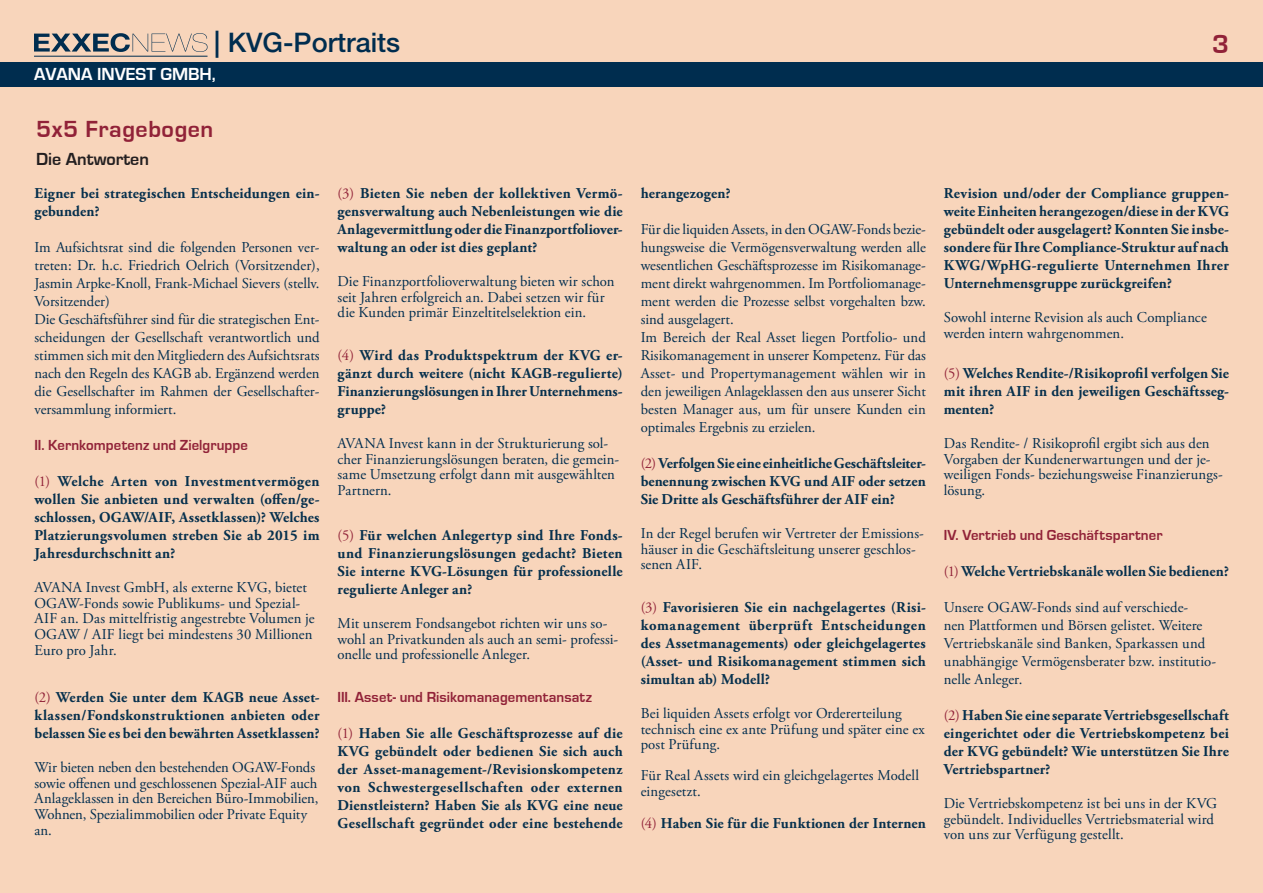
<style>
.page{position:relative;width:1263px;height:893px;background:#f8d5bb}
.page>*{position:absolute;margin:0;border:0;box-sizing:border-box;transform-origin:0 0}
.t1{font:500 27px "Helvetica Neue LT Pro";color:#002d4f}
.t2{font:700 27px "Eurostile";color:#912238}
.t3{font:700 24px "Eurostile";letter-spacing:.025em;color:#912238}
.t4{font:700 18px "Eurostile";color:#fff}
.t5{font:700 18px "Eurostile";color:#231f20}
.Fliesstext_ohne_Einz{font:15px/15.8px "Adobe Garamond Pro";color:#002d4f}
.Fliesstext_ohne_Einz-2{font:700 15px/18px "Adobe Garamond Pro";letter-spacing:.01em;color:#06304d;text-align:justify}
.Fliesstext_ohne_Einz-3{font:700 15px "Eurostile";letter-spacing:.005em;color:#912238}
.s1{font-size:27.15px}
.s2{font-weight:400;color:#912238}
</style>
<div class="page">
<div style="left:0;top:62px;width:1263px;height:24px;background:#002d4f"></div>
<svg style="left:34px;top:33px;width:173px;height:19px"></svg>
<hr style="left:34px;top:56px;width:173px;height:1px;background:#002d4f">
<h1 class="t1" style="left:214px;top:26px;width:188px"><span class="s1">|</span> KVG-Portraits</h1>
<h1 class="t2" style="left:1212px;top:29px;width:18px">3</h1>
<p class="t4" style="left:34px;top:64px;width:183px">AVANA INVEST GMBH,</p>
<h2 class="t3" style="left:36px;top:116px;width:179px">5x5 Fragebogen</h2>
<p class="t5" style="left:36px;top:149px;width:114px">Die Antworten</p>
<p class="Fliesstext_ohne_Einz-2" style="left:34px;top:185px;width:287px">Eigner bei strategischen Entscheidungen ein&shy;gebunden?</p>
<p class="Fliesstext_ohne_Einz" style="left:34px;top:239px;width:287px;line-height:18px;text-align:justify">Im Aufsichtsrat sind die folgenden Personen ver&shy;treten: Dr. h.c. Friedrich Oelrich (Vorsitzender), Jasmin Arpke-Knoll, Frank-Michael Sievers (stellv.<br>Vorsitzender)</p>
<p class="Fliesstext_ohne_Einz" style="left:34px;top:311px;width:287px;line-height:18px;text-align:justify">Die Geschäftsführer sind für die strategischen Ent&shy;scheidungen der Gesellschaft verantwortlich und stimmen sich mit den Mitgliedern des Aufsichtsrats nach den Regeln des KAGB ab. Ergänzend werden die Gesellschafter im Rahmen der Gesellschafter&shy;versammlung informiert.</p>
<p class="Fliesstext_ohne_Einz-3" style="left:34px;top:437px;width:215px">II. Kernkompetenz und Zielgruppe</p>
<p class="Fliesstext_ohne_Einz-2" style="left:34px;top:473px;width:287px"><span class="s2">(1)</span> Welche Arten von Investmentvermögen wollen Sie anbieten und verwalten (offen/ge&shy;schlossen, OGAW/AIF, Assetklassen)? Welches Platzierungsvolumen streben Sie ab 2015 im Jahresdurchschnitt an?</p>
<p class="Fliesstext_ohne_Einz" style="left:34px;top:580px;width:282px">AVANA Invest GmbH, als externe KVG, bietet OGAW-Fonds sowie Publikums- und Spezial-AIF an. Das mittelfristig angestrebte Volumen je OGAW / AIF liegt bei mindestens 30 Millionen Euro pro Jahr.</p>
<p class="Fliesstext_ohne_Einz-2" style="left:34px;top:689px;width:287px"><span class="s2">(2)</span> Werden Sie unter dem KAGB neue Asset&shy;klassen/Fondskonstruktionen anbieten oder belassen Sie es bei den bewährten Assetklassen?</p>
<p class="Fliesstext_ohne_Einz" style="left:34px;top:760px;width:285px">Wir bieten neben den bestehenden OGAW-Fonds sowie offenen und geschlossenen Spezial-AIF auch Anlageklassen in den Bereichen Büro-Immobilien, Wohnen, Spezialimmobilien oder Private Equity an.</p>
<p class="Fliesstext_ohne_Einz-2" style="left:338px;top:185px;width:287px"><span class="s2">(3)</span> Bieten Sie neben der kollektiven Vermö&shy;gensverwaltung auch Nebenleistungen wie die Anlagevermittlung oder die Finanzportfoliover&shy;waltung an oder ist dies geplant?</p>
<p class="Fliesstext_ohne_Einz" style="left:338px;top:274px;width:278px">Die Finanzportfolioverwaltung bieten wir schon seit Jahren erfolgreich an. Dabei setzen wir für die Kunden primär Einzeltitelselektion ein.</p>
<p class="Fliesstext_ohne_Einz-2" style="left:338px;top:347px;width:287px"><span class="s2">(4)</span> Wird das Produktspektrum der KVG er&shy;gänzt durch weitere (nicht KAGB-regulierte)<br>Finanzierungslösungen in Ihrer Unternehmens&shy;gruppe?</p>
<p class="Fliesstext_ohne_Einz" style="left:338px;top:436px;width:283px">AVANA Invest kann in der Strukturierung sol&shy;cher Finanzierungslösungen beraten, die gemein&shy;same Umsetzung erfolgt dann mit ausgewählten Partnern.</p>
<p class="Fliesstext_ohne_Einz-2" style="left:338px;top:527px;width:287px"><span class="s2">(5)</span> Für welchen Anlegertyp sind Ihre Fonds&shy;und Finanzierungslösungen gedacht? Bieten Sie interne KVG-Lösungen für professionelle regulierte Anleger an?</p>
<p class="Fliesstext_ohne_Einz" style="left:338px;top:616px;width:282px">Mit unserem Fondsangebot richten wir uns so&shy;wohl an Privatkunden als auch an semi- professi&shy;onelle und professionelle Anleger.</p>
<p class="Fliesstext_ohne_Einz-3" style="left:338px;top:689px;width:256px">III. Asset- und Risikomanagementansatz</p>
<p class="Fliesstext_ohne_Einz-2" style="left:338px;top:725px;width:287px"><span class="s2">(1)</span> Haben Sie alle Geschäftsprozesse auf die KVG gebündelt oder bedienen Sie sich auch der Asset-management-/Revisionskompetenz von Schwestergesellschaften oder externen Dienstleistern? Haben Sie als KVG eine neue Gesellschaft gegründet oder eine bestehende</p>
<p class="Fliesstext_ohne_Einz-2" style="left:641px;top:185px;width:91px">herangezogen?</p>
<p class="Fliesstext_ohne_Einz" style="left:641px;top:221px;width:287px;line-height:18px;text-align:justify">Für die liquiden Assets, in den OGAW-Fonds bezie&shy;hungsweise die Vermögensverwaltung werden alle wesentlichen Geschäftsprozesse im Risikomanage&shy;ment direkt wahrgenommen. Im Portfoliomanage&shy;ment werden die Prozesse selbst vorgehalten bzw. sind ausgelagert.</p>
<p class="Fliesstext_ohne_Einz" style="left:641px;top:329px;width:287px;line-height:18px;text-align:justify">Im Bereich der Real Asset liegen Portfolio- und Risikomanagement in unserer Kompetenz. Für das Asset- und Propertymanagement wählen wir in den jeweiligen Anlageklassen den aus unserer Sicht besten Manager aus, um für unsere Kunden ein optimales Ergebnis zu erzielen.</p>
<p class="Fliesstext_ohne_Einz-2" style="left:641px;top:455px;width:287px"><span class="s2">(2)</span> Verfolgen Sie eine einheitliche Geschäftsleiter&shy;benennung zwischen KVG und AIF oder setzen Sie Dritte als Geschäftsführer der AIF ein?</p>
<p class="Fliesstext_ohne_Einz" style="left:641px;top:526px;width:285px">In der Regel berufen wir Vertreter der Emissions&shy;häuser in die Geschäftsleitung unserer geschlos&shy;senen AIF.</p>
<p class="Fliesstext_ohne_Einz-2" style="left:641px;top:599px;width:287px"><span class="s2">(3)</span> Favorisieren Sie ein nachgelagertes (Risi&shy;komanagement überprüft Entscheidungen des Assetmanagements) oder gleichgelagertes (Asset- und Risikomanagement stimmen sich simultan ab) Modell?</p>
<p class="Fliesstext_ohne_Einz" style="left:641px;top:706px;width:286px">Bei liquiden Assets erfolgt vor Ordererteilung technisch eine ex ante Prüfung und später eine ex post Prüfung.</p>
<p class="Fliesstext_ohne_Einz" style="left:641px;top:768px;width:280px">Für Real Assets wird ein gleichgelagertes Modell eingesetzt.</p>
<p class="Fliesstext_ohne_Einz-2" style="left:641px;top:815px;width:287px"><span class="s2">(4)</span> Haben Sie für die Funktionen der Internen</p>
<p class="Fliesstext_ohne_Einz-2" style="left:944px;top:185px;width:287px">Revision und/oder der Compliance gruppen&shy;weite Einheiten herangezogen/diese in der KVG gebündelt oder ausgelagert? Konnten Sie insbe&shy;sondere für Ihre Compliance-Struktur auf nach KWG/WpHG-regulierte Unternehmen Ihrer Unternehmensgruppe zurückgreifen?</p>
<p class="Fliesstext_ohne_Einz" style="left:944px;top:310px;width:265px">Sowohl interne Revision als auch Compliance werden intern wahrgenommen.</p>
<p class="Fliesstext_ohne_Einz-2" style="left:944px;top:365px;width:287px"><span class="s2">(5)</span> Welches Rendite-/Risikoprofil verfolgen Sie mit ihren AIF in den jeweiligen Geschäftsseg&shy;menten?</p>
<p class="Fliesstext_ohne_Einz" style="left:944px;top:436px;width:280px">Das Rendite- / Risikoprofil ergibt sich aus den Vorgaben der Kundenerwartungen und der je&shy;weiligen Fonds- beziehungsweise Finanzierungs&shy;lösung.</p>
<p class="Fliesstext_ohne_Einz-3" style="left:944px;top:527px;width:220px">IV. Vertrieb und Geschäftspartner</p>
<p class="Fliesstext_ohne_Einz-2" style="left:944px;top:563px;width:287px"><span class="s2">(1)</span> Welche Vertriebskanäle wollen Sie bedienen?</p>
<p class="Fliesstext_ohne_Einz" style="left:944px;top:599px;width:274px;line-height:18px">Unsere OGAW-Fonds sind auf verschiede-<br>nen Plattformen und Börsen gelistet. Weitere Vertriebskanäle sind Banken, Sparkassen und unabhängige Vermögensberater bzw. institutio&shy;nelle Anleger.</p>
<p class="Fliesstext_ohne_Einz-2" style="left:944px;top:707px;width:287px"><span class="s2">(2)</span> Haben Sie eine separate Vertriebsgesellschaft eingerichtet oder die Vertriebskompetenz bei der KVG gebündelt? Wie unterstützen Sie Ihre Vertriebspartner?</p>
<p class="Fliesstext_ohne_Einz" style="left:944px;top:796px;width:275px">Die Vertriebskompetenz ist bei uns in der KVG gebündelt. Individuelles Vertriebsmaterial wird von uns zur Verfügung gestellt.</p>
</div>
